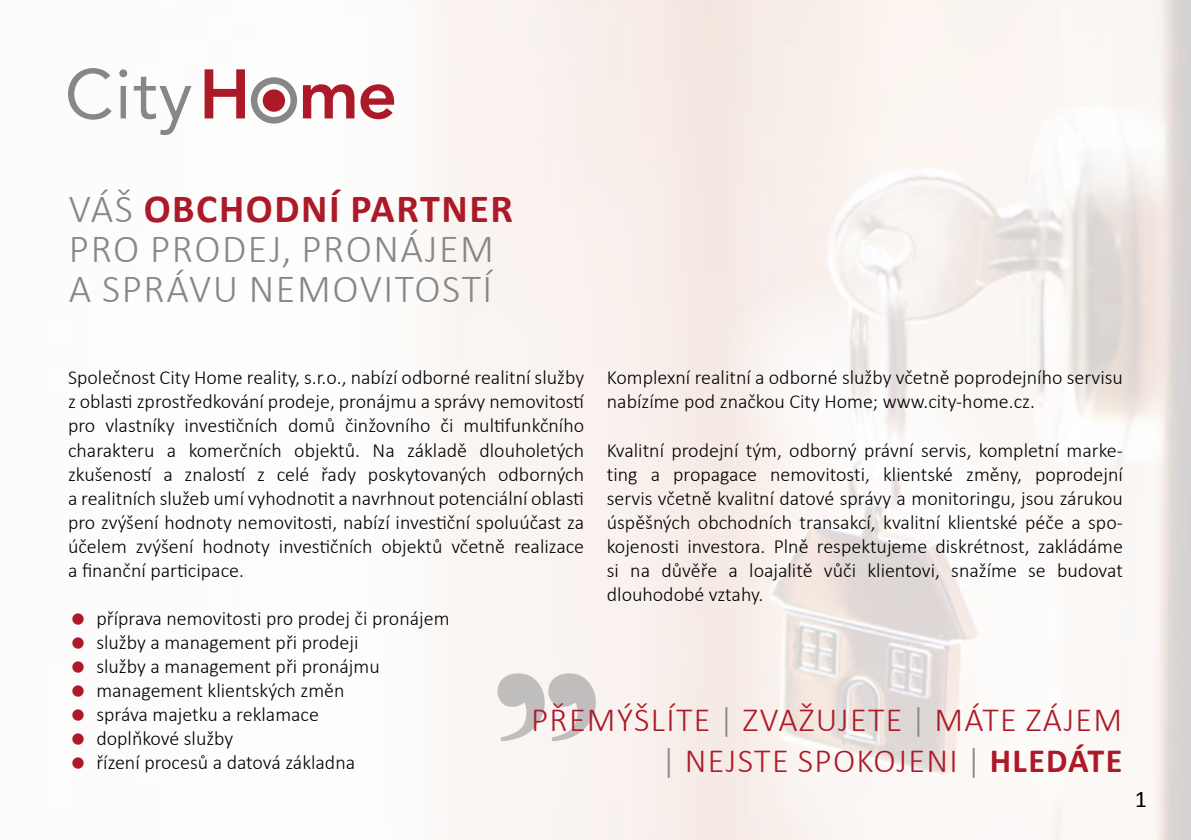
<style>
.page{position:relative;width:1191px;height:840px;background:#fff}
.page>*{position:absolute;margin:0;border:0;box-sizing:border-box;transform-origin:0 0}
.t1{font:500 360px "Big Caslon";color:#878787}
.t2{font:300 40px/40px "Calibri";letter-spacing:.04em;color:#878787}
.t3{font:300 34px/40.8px "Calibri";letter-spacing:.04em;color:#ac1928;text-align:right}
.t4{font:24px "Calibri";color:#000}
.t5{font:300 20px/24px "Calibri";color:#000;text-align:justify}
.s1{font-weight:700;color:#ac1928}
.s2{color:#878787}
.s3{font-weight:700}
</style>
<div class="page">
<div style="left:251px;top:77px;width:46px;height:46px;border:7px solid #888786;border-radius:50%"></div>
<svg style="left:68px;top:68px;width:44px;height:52px"></svg>
<svg style="left:119px;top:69px;width:8px;height:49px"></svg>
<svg style="left:134px;top:77px;width:57px;height:58px"></svg>
<svg style="left:205px;top:69px;width:40px;height:49px"></svg>
<svg style="left:303px;top:84px;width:51px;height:34px"></svg>
<svg style="left:360px;top:84px;width:34px;height:35px"></svg>
<div style="left:263px;top:89px;width:22px;height:23px;background:#ac1928;border-radius:50%"></div>
<h2 class="t2" style="left:69px;top:188px;width:445px">VÁŠ <span class="s1">OBCHODNÍ PARTNER<br></span>PRO PRODEJ, PRONÁJEM<br>A SPRÁVU NEMOVITOSTÍ</h2>
<p class="t5" style="left:68px;top:365px;width:517px">Společnost City Home reality, s.r.o., nabízí odborné realitní služby z oblasti zprostředkování prodeje, pronájmu a správy nemovitostí pro vlastníky investičních domů činžovního či multifunkčního charakteru a komerčních objektů. Na základě dlouholetých zkušeností a znalostí z celé řady poskytovaných odborných a realitních služeb umí vyhodnotit a navrhnout potenciální oblasti pro zvýšení hodnoty nemovitosti, nabízí investiční spoluúčast za účelem zvýšení hodnoty investičních objektů včetně realizace a finanční participace.</p>
<p class="t5" style="left:96px;top:605px;width:354px;text-align:left">příprava nemovitosti pro prodej či pronájem služby a management při prodeji<br>služby a management při pronájmu management klientských změn<br>správa majetku a reklamace<br>doplňkové služby<br>řízení procesů a datová základna</p>
<p class="t5" style="left:607px;top:365px;width:517px">Komplexní realitní a odborné služby včetně poprodejního servisu nabízíme pod značkou City Home; www.city-home.cz.</p>
<p class="t5" style="left:607px;top:437px;width:517px">Kvalitní prodejní tým, odborný právní servis, kompletní marke&shy;ting a propagace nemovitosti, klientské změny, poprodejní servis včetně kvalitní datové správy a monitoringu, jsou zárukou úspěšných obchodních transakcí, kvalitní klientské péče a spo&shy;kojenosti investora. Plně respektujeme diskrétnost, zakládáme si na důvěře a loajalitě vůči klientovi, snažíme se budovat dlouhodobé vztahy.</p>
<h1 class="t1" style="left:497px;top:288px;width:90px">„</h1>
<h3 class="t3" style="left:531px;top:698px;width:593px">PŘEMÝŠLÍTE <span class="s2">|</span> ZVAŽUJETE <span class="s2">|</span> MÁTE ZÁJEM <span class="s2">|</span> NEJSTE SPOKOJENI <span class="s2">|</span> <span class="s3">HLEDÁTE</span></h3>
<p class="t4" style="left:1134px;top:783px;width:14px">1</p>
</div>
